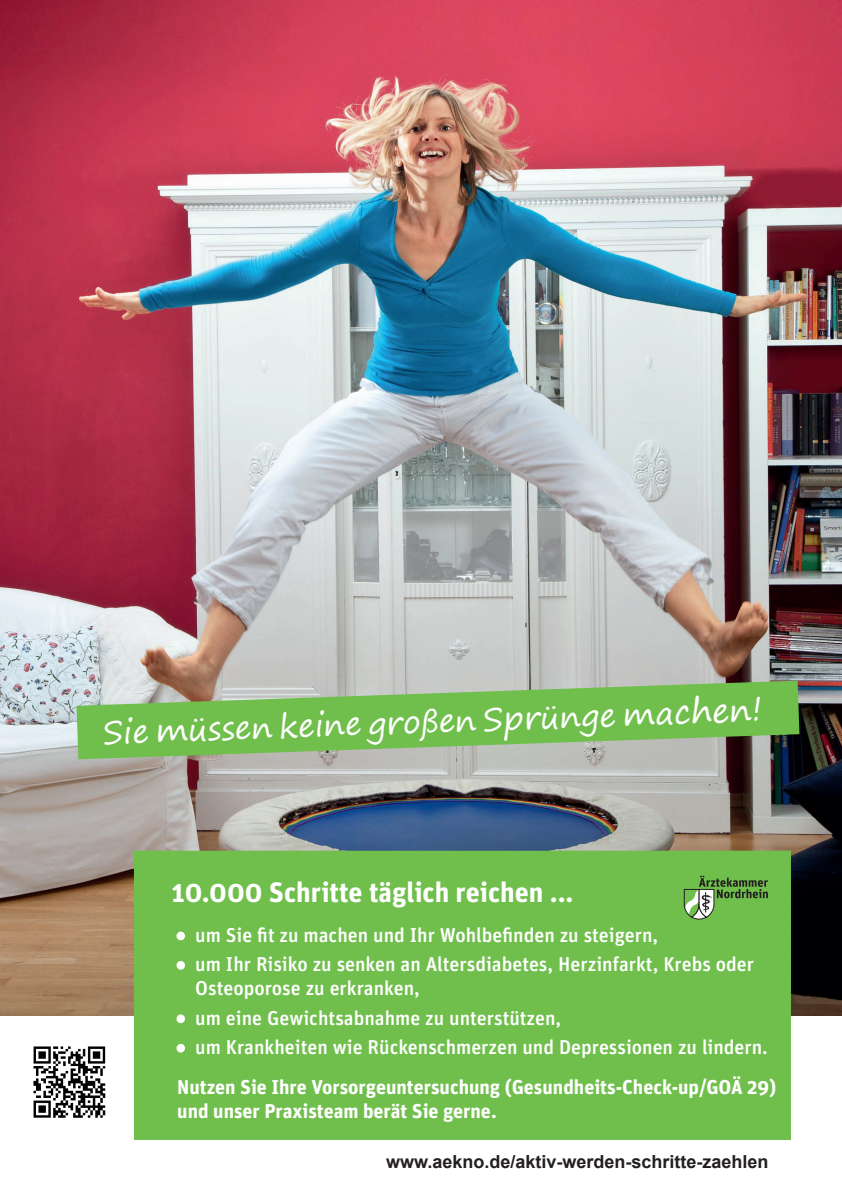
<style>
.page{position:relative;width:842px;height:1191px;background:#fff}
.page>*{position:absolute;margin:0;border:0;box-sizing:border-box;transform-origin:0 0}
.t1{font:32px "Segoe Print";color:#fff}
.t2{font:700 28px "Unit";color:#fff}
.t3{font:500 20px/24px "Unit";color:#fff}
.t4{font:700 20px/40.1px "Unit";color:#fff}
.t5{font:700 18px/21.6px "Unit";color:#fff}
.t6{font:700 18px "Arial";color:#231f20}
.s1{font-size:33.6px}
.s2{font-size:18px}
.s3{font-weight:500;font-size:18px}
.s4{font-weight:500}
</style>
<div class="page">
<img style="left:0;top:0;width:842px;height:1015px">
<div style="left:136px;top:852px;width:653px;height:286px;background:#70bf4c"></div>
<div style="left:134px;top:850px;width:657px;height:290px;border:4px solid #70bf4c"></div>
<div style="left:177px;top:931px;width:8px;height:9px;border:4px solid #fff;border-radius:50%"></div>
<div style="left:177px;top:961px;width:8px;height:8px;border:4px solid #fff;border-radius:50%"></div>
<div style="left:177px;top:1014px;width:8px;height:9px;border:4px solid #fff;border-radius:50%"></div>
<div style="left:177px;top:1043px;width:8px;height:9px;border:4px solid #fff;border-radius:50%"></div>
<img style="left:33px;top:1046px;width:73px;height:72px">
<svg style="left:77px;top:680px;width:722px;height:79px;background:#85ba6b"></svg>
<svg style="left:684px;top:875px;width:84px;height:44px"></svg>
<h1 class="t1" style="left:102px;top:704px;width:662px;rotate:-2deg">Sie müssen keine großen Sprünge ma<span class="s1">chen!</span></h1>
<h2 class="t2" style="left:171px;top:874px;width:404px">10.000 Schritte täglich reichen ...</h2>
<p class="t3" style="left:177px;top:922px;width:482px"><span class="s2">•</span> um Sie fit zu machen und Ihr Wohlbefinden zu steigern,</p>
<p class="t3" style="left:195px;top:952px;width:560px;text-indent:-18px"><span class="s2">•</span> um Ihr Risiko zu senken an Altersdiabetes, Herzinfarkt, Krebs oder<br>Osteoporose zu erkranken,</p>
<p class="t3" style="left:177px;top:1005px;width:385px"><span class="s2">•</span> um eine Gewichtsabnahme zu unterstützen,</p>
<p class="t4" style="left:177px;top:1026px;width:601px"><span class="s3">•</span> <span class="s4">um Krankheiten wie Rückenschmerzen und Depressionen zu lindern.<br></span>Nutzen Sie Ihre Vorsorgeuntersuchung (Gesundheits-Check-up/GOÄ 29)</p>
<p class="t4" style="left:177px;top:1091px;width:321px">und unser Praxisteam berät Sie gerne.</p>
<p class="t6" style="left:386px;top:1149px;width:384px">www.aekno.de/aktiv-werden-schritte-zaehlen</p>
<p class="t5" style="left:177px;top:1075px;width:463px">Nutzen Sie Ihre Vorsorgeuntersuchung (Check up 35/GOÄ 29) und unser Praxisteam berät Sie gerne.</p>
</div>
